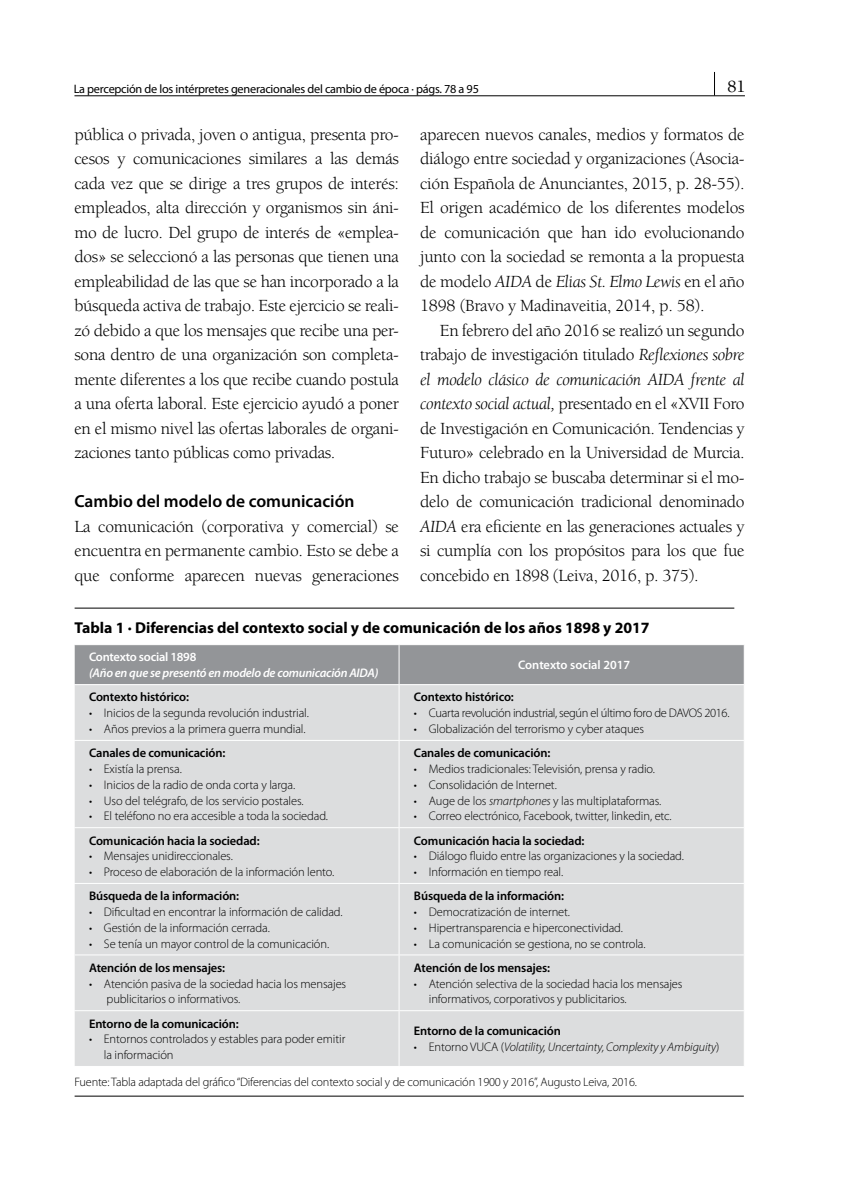
<style>
.page{position:relative;width:844px;height:1191px;background:#fff}
.page>*{position:absolute;margin:0;border:0;box-sizing:border-box;transform-origin:0 0}
.t1{font:17.5px/24.5px "Berkeley";letter-spacing:-.02em;color:#000;text-align:justify}
.t2{font:600 17.5px "Myriad Pro";color:#000}
.t3{font:500 17.5px "Berkeley";color:#000}
.t4{font:700 15.75px "Myriad Pro";color:#000}
.t5{font:300 12.42px/15.8px "Myriad Pro";letter-spacing:-.01em;color:#000}
.t6{font:600 12.42px "Myriad Pro";letter-spacing:-.01em;color:#000}
.t7{font:300 12.42px "Myriad Pro";letter-spacing:-.03em;color:#000}
.t8{font:italic 300 12.42px "Myriad Pro";letter-spacing:-.01em;color:#000}
.t9{font:italic 600 12.42px "Myriad Pro";letter-spacing:-.02em;color:#fff}
.t10{font:600 12.42px "Myriad Pro";letter-spacing:-.01em;color:#fff}
.t11{font:300 12.25px "Myriad Pro";letter-spacing:-.015em;color:#000}
.t12{font:12.25px "Myriad Pro";letter-spacing:-.02em;color:#000}
.s1{font-style:italic}
.s2{font-style:normal}
</style>
<div class="page">
<hr style="left:74px;top:95px;width:670px;height:1px;background:#000">
<svg style="left:714px;top:72px;width:1px;height:23px"></svg>
<div style="left:75px;top:645px;width:668px;height:39px;background:#939598"></div>
<div style="left:75px;top:685px;width:668px;height:381px;background:#dcddde"></div>
<hr style="left:398px;top:645px;width:1px;height:39px;background:#fff">
<hr style="left:398px;top:685px;width:1px;height:55px;background:#fff">
<hr style="left:74px;top:740px;width:325px;height:1px;background:#fff">
<hr style="left:399px;top:740px;width:345px;height:1px;background:#fff">
<hr style="left:398px;top:741px;width:1px;height:86px;background:#fff">
<hr style="left:74px;top:827px;width:325px;height:1px;background:#fff">
<hr style="left:399px;top:827px;width:345px;height:1px;background:#fff">
<hr style="left:398px;top:828px;width:1px;height:55px;background:#fff">
<hr style="left:74px;top:883px;width:325px;height:1px;background:#fff">
<hr style="left:399px;top:883px;width:345px;height:1px;background:#fff">
<hr style="left:398px;top:884px;width:1px;height:70px;background:#fff">
<hr style="left:74px;top:954px;width:325px;height:1px;background:#fff">
<hr style="left:399px;top:954px;width:345px;height:1px;background:#fff">
<hr style="left:398px;top:955px;width:1px;height:55px;background:#fff">
<hr style="left:74px;top:1010px;width:325px;height:1px;background:#fff">
<hr style="left:399px;top:1010px;width:345px;height:1px;background:#fff">
<hr style="left:398px;top:1011px;width:1px;height:55px;background:#fff">
<hr style="left:75px;top:608px;width:659px;height:1px;background:#000">
<hr style="left:75px;top:1095px;width:668px;height:1px;background:#000">
<p class="t12" style="left:74px;top:81px;width:406px">La percepción de los intérpretes generacionales del cambio de época · págs. 78 a 95</p>
<p class="t3" style="left:727px;top:77px;width:20px">81</p>
<p class="t1" style="left:74px;top:122px;width:326px">pública o privada, joven o antigua, presenta pro&shy;cesos y comunicaciones similares a las demás cada vez que se dirige a tres grupos de interés: empleados, alta dirección y organismos sin áni&shy;mo de lucro. Del grupo de interés de «emplea&shy;dos» se seleccionó a las personas que tienen una empleabilidad de las que se han incorporado a la búsqueda activa de trabajo. Este ejercicio se reali&shy;zó debido a que los mensajes que recibe una per&shy;sona dentro de una organización son completa&shy;mente diferentes a los que recibe cuando postula a una oferta laboral. Este ejercicio ayudó a poner en el mismo nivel las ofertas laborales de organi&shy;zaciones tanto públicas como privadas.</p>
<p class="t2" style="left:74px;top:490px;width:281px">Cambio del modelo de comunicación</p>
<p class="t1" style="left:74px;top:514px;width:326px">La comunicación (corporativa y comercial) se encuentra en permanente cambio. Esto se debe a que conforme aparecen nuevas generaciones</p>
<p class="t1" style="left:420px;top:122px;width:326px">aparecen nuevos canales, medios y formatos de diálogo entre sociedad y organizaciones (Asocia&shy;ción Española de Anunciantes, 2015, p. 28-55).<br>El origen académico de los diferentes modelos de comunicación que han ido evolucionando junto con la sociedad se remonta a la propuesta de modelo <span class="s1">AIDA</span> de <span class="s1">Elias St. Elmo Lewis</span> en el año 1898 (Bravo y Madinaveitia, 2014, p. 58).</p>
<p class="t1" style="left:420px;top:318px;width:326px;text-indent:20px">En febrero del año 2016 se realizó un segundo trabajo de investigación titulado <span class="s1">Reflexiones sobre el modelo clásico de comunicación AIDA frente al contexto social actual,</span> presentado en el «XVII Foro de Investigación en Comunicación. Tendencias y Futuro» celebrado en la Universidad de Murcia.<br>En dicho trabajo se buscaba determinar si el mo&shy;delo de comunicación tradicional denominado <span class="s1">AIDA</span> era eficiente en las generaciones actuales y si cumplía con los propósitos para los que fue concebido en 1898 (Leiva, 2016, p. 375).</p>
<p class="t4" style="left:75px;top:617px;width:576px">Tabla 1 · Diferencias del contexto social y de comunicación de los años 1898 y 2017</p>
<p class="t10" style="left:89px;top:649px;width:109px">Contexto social 1898</p>
<p class="t9" style="left:89px;top:665px;width:291px">(Año en que se presentó en modelo de comunicación AIDA)</p>
<p class="t10" style="left:518px;top:657px;width:114px">Contexto social 2017</p>
<p class="t6" style="left:89px;top:689px;width:101px">Contexto histórico:</p>
<p class="t5" style="left:89px;top:705px;width:221px">• Inicios de la segunda revolución industrial.</p>
<p class="t5" style="left:89px;top:721px;width:218px">• Años previos a la primera guerra mundial.</p>
<p class="t6" style="left:89px;top:745px;width:138px">Canales de comunicación:</p>
<p class="t5" style="left:89px;top:761px;width:94px">• Existía la prensa.</p>
<p class="t5" style="left:89px;top:776px;width:208px">• Inicios de la radio de onda corta y larga.</p>
<p class="t5" style="left:89px;top:792px;width:216px">• Uso del telégrafo, de los servicio postales.</p>
<p class="t5" style="left:89px;top:808px;width:240px">• El teléfono no era accesible a toda la sociedad.</p>
<p class="t6" style="left:89px;top:832px;width:172px">Comunicación hacia la sociedad:</p>
<p class="t5" style="left:89px;top:848px;width:145px">• Mensajes unidireccionales.</p>
<p class="t5" style="left:89px;top:864px;width:247px">• Proceso de elaboración de la información lento.</p>
<p class="t6" style="left:89px;top:888px;width:152px">Búsqueda de la información:</p>
<p class="t5" style="left:89px;top:904px;width:255px">• Dificultad en encontrar la información de calidad.</p>
<p class="t5" style="left:89px;top:919px;width:182px">• Gestión de la información cerrada.</p>
<p class="t5" style="left:89px;top:935px;width:241px">• Se tenía un mayor control de la comunicación.</p>
<p class="t6" style="left:89px;top:959px;width:138px">Atención de los mensajes:</p>
<p class="t5" style="left:106px;top:975px;width:241px;text-indent:-17px">• Atención pasiva de la sociedad hacia los mensajes publicitarios o informativos.</p>
<p class="t6" style="left:414px;top:689px;width:101px">Contexto histórico:</p>
<p class="t7" style="left:414px;top:705px;width:317px">• Cuarta revolución industrial, según el último foro de DAVOS 2016.</p>
<p class="t5" style="left:414px;top:721px;width:231px">• Globalización del terrorismo y cyber ataques</p>
<p class="t6" style="left:414px;top:745px;width:138px">Canales de comunicación:</p>
<p class="t5" style="left:414px;top:761px;width:242px">• Medios tradicionales: Televisión, prensa y radio.</p>
<p class="t5" style="left:414px;top:776px;width:144px">• Consolidación de Internet.</p>
<p class="t5" style="left:414px;top:792px;width:249px">• Auge de los <span class="s1">smartphones</span> y las multiplataformas.</p>
<p class="t5" style="left:414px;top:808px;width:259px">• Correo electrónico, Facebook, twitter, linkedin, etc.</p>
<p class="t6" style="left:414px;top:832px;width:172px">Comunicación hacia la sociedad:</p>
<p class="t5" style="left:414px;top:848px;width:271px">• Diálogo fluido entre las organizaciones y la sociedad.</p>
<p class="t5" style="left:414px;top:864px;width:151px">• Información en tiempo real.</p>
<p class="t6" style="left:414px;top:888px;width:152px">Búsqueda de la información:</p>
<p class="t5" style="left:414px;top:904px;width:158px">• Democratización de internet.</p>
<p class="t5" style="left:414px;top:919px;width:210px">• Hipertransparencia e hiperconectividad.</p>
<p class="t5" style="left:414px;top:935px;width:233px">• La comunicación se gestiona, no se controla.</p>
<p class="t6" style="left:414px;top:959px;width:138px">Atención de los mensajes:</p>
<p class="t5" style="left:429px;top:975px;width:255px;text-indent:-15px">• Atención selectiva de la sociedad hacia los mensajes informativos, corporativos y publicitarios.</p>
<p class="t6" style="left:89px;top:1015px;width:151px">Entorno de la comunicación:</p>
<p class="t5" style="left:104px;top:1031px;width:243px;text-indent:-15px">• Entornos controlados y estables para poder emitir la información</p>
<p class="t6" style="left:414px;top:1023px;width:148px">Entorno de la comunicación</p>
<p class="t8" style="left:414px;top:1039px;width:307px"><span class="s2">• Entorno VUCA (</span>Volatility, Uncertainty, Complexity y Ambiguity<span class="s2">)</span></p>
<p class="t11" style="left:75px;top:1074px;width:563px">Fuente: Tabla adaptada del gráfico “Diferencias del contexto social y de comunicación 1900 y 2016”, Augusto Leiva, 2016.</p>
</div>
